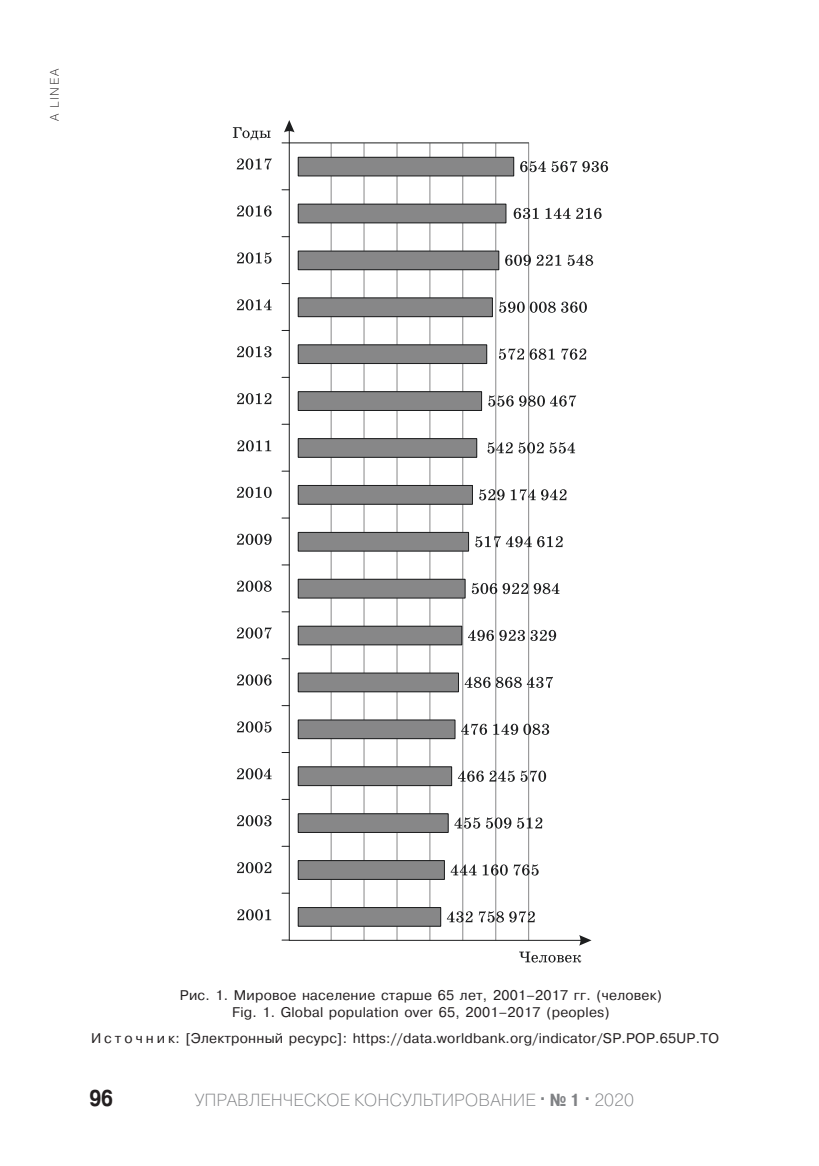
<style>
.page{position:relative;width:819px;height:1166px;background:#fff}
.page>*{position:absolute;margin:0;border:0;box-sizing:border-box;transform-origin:0 0}
.t1{font:700 22.75px "Pragmatica Cond C";color:#231f20}
.t2{font:17.5px "Pragmatica Light C";color:#808285}
.t3{font:14px/16.8px "Pragmatica";letter-spacing:.015em;color:#231f20;text-align:center}
.t4{font:12.25px "Pragmatica Light C";letter-spacing:.14em;color:#231f20}
.s1{font-family:"Pragmatica Cond C";font-weight:700}
</style>
<div class="page">
<hr style="left:331px;top:143px;width:1px;height:797px;background:#878788">
<hr style="left:363px;top:143px;width:1px;height:797px;background:#878788">
<hr style="left:396px;top:143px;width:1px;height:797px;background:#878788">
<hr style="left:429px;top:143px;width:1px;height:797px;background:#878788">
<hr style="left:462px;top:143px;width:1px;height:797px;background:#878788">
<hr style="left:495px;top:143px;width:1px;height:797px;background:#878788">
<hr style="left:528px;top:143px;width:1px;height:797px;background:#878788">
<svg style="left:297px;top:156px;width:217px;height:771px"></svg>
<hr style="left:289px;top:126px;width:1px;height:814px;background:#1d1e1f">
<svg style="left:284px;top:120px;width:10px;height:12px"></svg>
<svg style="left:447px;top:911px;width:25px;height:11px"></svg>
<svg style="left:479px;top:911px;width:55px;height:11px"></svg>
<svg style="left:450px;top:864px;width:26px;height:11px"></svg>
<svg style="left:482px;top:864px;width:25px;height:11px"></svg>
<svg style="left:513px;top:864px;width:25px;height:11px"></svg>
<svg style="left:454px;top:817px;width:26px;height:11px"></svg>
<svg style="left:486px;top:817px;width:25px;height:11px"></svg>
<svg style="left:517px;top:817px;width:25px;height:11px"></svg>
<svg style="left:458px;top:770px;width:88px;height:12px"></svg>
<svg style="left:461px;top:724px;width:26px;height:11px"></svg>
<svg style="left:493px;top:724px;width:56px;height:11px"></svg>
<svg style="left:464px;top:677px;width:26px;height:11px"></svg>
<svg style="left:496px;top:677px;width:25px;height:11px"></svg>
<svg style="left:527px;top:677px;width:26px;height:11px"></svg>
<svg style="left:468px;top:630px;width:88px;height:11px"></svg>
<svg style="left:472px;top:583px;width:87px;height:11px"></svg>
<svg style="left:475px;top:536px;width:87px;height:11px"></svg>
<svg style="left:479px;top:489px;width:25px;height:11px"></svg>
<svg style="left:510px;top:489px;width:25px;height:11px"></svg>
<svg style="left:541px;top:489px;width:25px;height:11px"></svg>
<svg style="left:487px;top:442px;width:25px;height:11px"></svg>
<svg style="left:518px;top:442px;width:25px;height:11px"></svg>
<svg style="left:549px;top:442px;width:26px;height:11px"></svg>
<svg style="left:488px;top:395px;width:25px;height:12px"></svg>
<svg style="left:519px;top:395px;width:57px;height:12px"></svg>
<svg style="left:499px;top:348px;width:55px;height:12px"></svg>
<svg style="left:561px;top:348px;width:25px;height:12px"></svg>
<svg style="left:499px;top:302px;width:56px;height:11px"></svg>
<svg style="left:561px;top:302px;width:26px;height:11px"></svg>
<svg style="left:505px;top:255px;width:56px;height:11px"></svg>
<svg style="left:567px;top:255px;width:26px;height:11px"></svg>
<svg style="left:513px;top:208px;width:25px;height:11px"></svg>
<svg style="left:545px;top:208px;width:25px;height:11px"></svg>
<svg style="left:576px;top:208px;width:25px;height:11px"></svg>
<svg style="left:520px;top:161px;width:88px;height:11px"></svg>
<svg style="left:237px;top:909px;width:34px;height:11px"></svg>
<svg style="left:237px;top:862px;width:34px;height:11px"></svg>
<svg style="left:237px;top:815px;width:34px;height:11px"></svg>
<svg style="left:237px;top:768px;width:34px;height:11px"></svg>
<svg style="left:237px;top:721px;width:34px;height:11px"></svg>
<svg style="left:237px;top:674px;width:34px;height:11px"></svg>
<svg style="left:237px;top:627px;width:35px;height:11px"></svg>
<svg style="left:237px;top:580px;width:34px;height:12px"></svg>
<svg style="left:237px;top:534px;width:34px;height:11px"></svg>
<svg style="left:237px;top:487px;width:34px;height:11px"></svg>
<svg style="left:237px;top:440px;width:34px;height:11px"></svg>
<svg style="left:237px;top:393px;width:34px;height:11px"></svg>
<svg style="left:237px;top:346px;width:34px;height:11px"></svg>
<svg style="left:237px;top:299px;width:34px;height:11px"></svg>
<svg style="left:237px;top:252px;width:34px;height:12px"></svg>
<svg style="left:237px;top:205px;width:34px;height:12px"></svg>
<svg style="left:237px;top:158px;width:35px;height:12px"></svg>
<hr style="left:289px;top:940px;width:296px;height:1px;background:#1d1e1f">
<svg style="left:579px;top:935px;width:12px;height:10px"></svg>
<hr style="left:289px;top:142px;width:239px;height:1px;background:#1d1e1f">
<svg style="left:519px;top:951px;width:62px;height:11px"></svg>
<svg style="left:233px;top:127px;width:37px;height:13px"></svg>
<p class="t4" style="left:48px;top:121px;width:54px;rotate:-90deg">A LINEA</p>
<p class="t3" style="left:180px;top:987px;width:483px">Рис. 1. Мировое население старше 65 лет, 2001–2017 гг. (человек)<br>Fig. 1. Global population over 65, 2001–2017 (peoples)</p>
<p class="t3" style="left:91px;top:1030px;width:629px">И с т о ч н и к: [Электронный ресурс]: https://data.worldbank.org/indicator/SP.POP.65UP.TO</p>
<h1 class="t1" style="left:89px;top:1085px;width:25px">96</h1>
<p class="t2" style="left:195px;top:1090px;width:440px">УПРАВЛЕНЧЕСКОЕ КОНСУЛЬТИРОВАНИЕ <sup>.</sup> <span class="s1">№ 1 </span><sup>.</sup> 2020</p>
</div>
